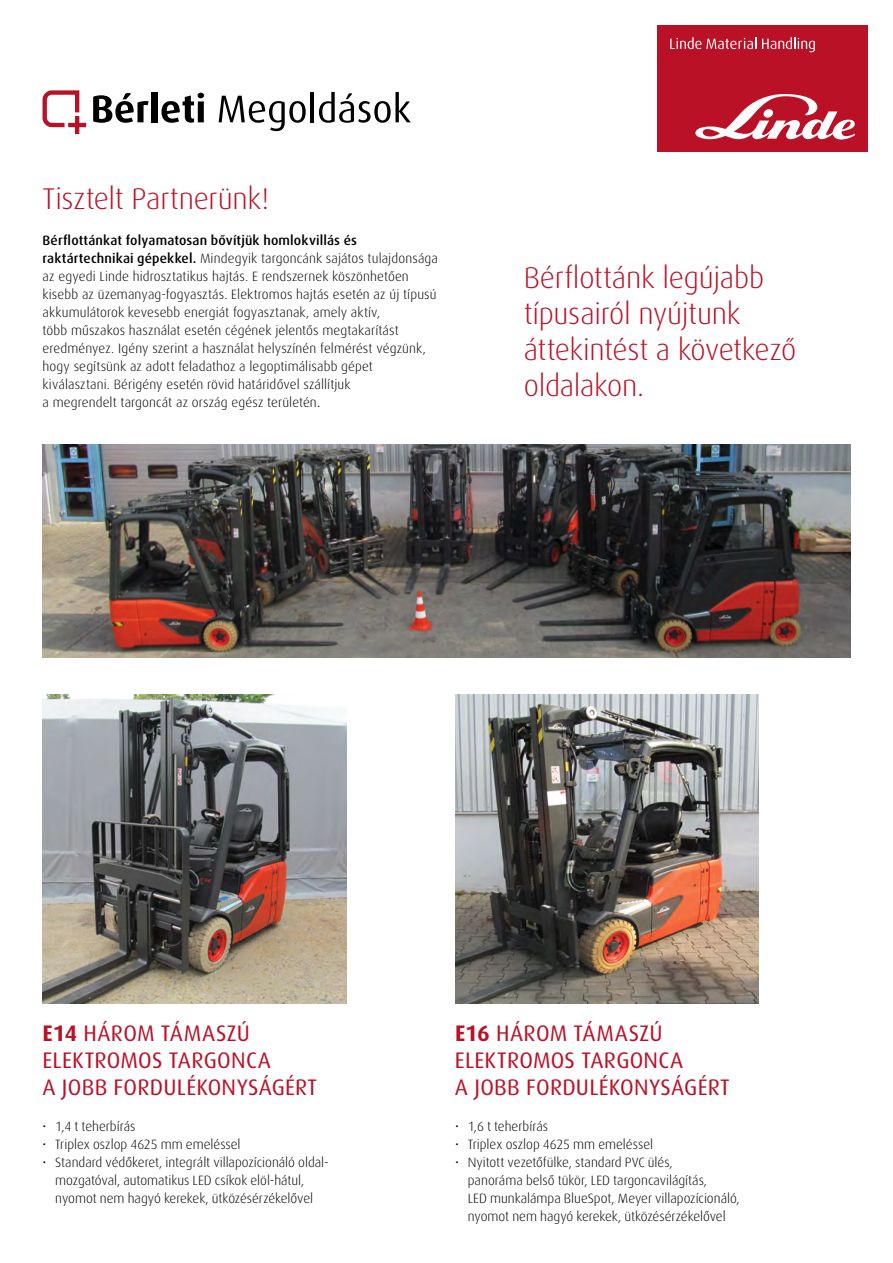
<style>
.page{position:relative;width:893px;height:1263px;background:#fff}
.page>*{position:absolute;margin:0;border:0;box-sizing:border-box;transform-origin:0 0}
.t1{font:300 30px/36px "Dax Pro";letter-spacing:-.01em;color:#ba1127}
.t2{font:500 22.5px/27px "Dax CE";letter-spacing:.01em;color:#ba1127}
.t3{font:300 13.5px/18px "Dax Pro";letter-spacing:.01em;color:#000}
.t4{font:300 13.5px/18px "Dax CE";letter-spacing:-.005em;color:#000}
.s1{font-weight:500}
.s2{font-size:16.5px}
.s3{font-weight:700}
</style>
<div class="page">
<img style="left:43px;top:445px;width:807px;height:212px">
<img style="left:455px;top:695px;width:304px;height:308px">
<img style="left:43px;top:695px;width:303px;height:308px">
<svg style="left:43px;top:90px;width:43px;height:44px"></svg>
<svg style="left:93px;top:93px;width:56px;height:30px"></svg>
<div style="left:152px;top:92px;width:6px;height:30px;background:#000"></div>
<svg style="left:161px;top:93px;width:43px;height:30px"></svg>
<svg style="left:219px;top:96px;width:87px;height:35px"></svg>
<hr style="left:311px;top:92px;width:3px;height:30px;background:#000">
<svg style="left:319px;top:92px;width:92px;height:31px"></svg>
<div style="left:657px;top:26px;width:210px;height:126px;background:#ba1127"></div>
<svg style="left:695px;top:94px;width:160px;height:46px"></svg>
<svg style="left:670px;top:37px;width:86px;height:12px"></svg>
<svg style="left:762px;top:37px;width:53px;height:15px"></svg>
<h1 class="t1" style="left:43px;top:181px;width:228px">Tisztelt Partnerünk!</h1>
<p class="t3" style="left:43px;top:232px;width:397px"><span class="s1">Bérflottánkat folyamatosan bővítjük homlokvillás és raktártechnikai gépekkel.</span> Mindegyik targoncánk sajátos tulajdonsága az egyedi Linde hidrosztatikus hajtás. E rendszernek köszönhetően kisebb az üzemanyag-fogyasztás. Elektromos hajtás esetén az új típusú akkumulátorok kevesebb energiát fogyasztanak, amely aktív,<br>több műszakos használat esetén cégének jelentős megtakarítást eredményez. Igény szerint a használat helyszínén felmérést végzünk, hogy segítsünk az adott feladathoz a legoptimálisabb gépet kiválasztani. Bérigény esetén rövid határidővel szállítjuk<br>a megrendelt targoncát az ország egész területén<span class="s2">.</span></p>
<h1 class="t1" style="left:524px;top:260px;width:274px">Bérflottánk legújabb típusairól nyújtunk áttekintést a következő oldalakon.</h1>
<h2 class="t2" style="left:42px;top:1019px;width:276px"><span class="s3">E14</span> HÁROM TÁMASZÚ<br>ELEKTROMOS TARGONCA<br>A JOBB FORDULÉKONYSÁGÉRT</h2>
<p class="t4" style="left:43px;top:1117px;width:95px">• 1,4 t teherbírás</p>
<p class="t4" style="left:43px;top:1135px;width:200px">• Triplex oszlop 4625 mm emeléssel</p>
<p class="t4" style="left:55px;top:1153px;width:275px;text-indent:-13px">• Standard védőkeret, integrált villapozícionáló oldal&shy;mozgatóval, automatikus LED csíkok elöl-hátul, nyomot nem hagyó kerekek, ütközésérzékelővel</p>
<h2 class="t2" style="left:455px;top:1019px;width:276px"><span class="s3">E16</span> HÁROM TÁMASZÚ<br>ELEKTROMOS TARGONCA<br>A JOBB FORDULÉKONYSÁGÉRT</h2>
<p class="t4" style="left:455px;top:1117px;width:95px">• 1,6 t teherbírás</p>
<p class="t4" style="left:455px;top:1135px;width:200px">• Triplex oszlop 4625 mm emeléssel</p>
<p class="t4" style="left:468px;top:1153px;width:274px;text-indent:-13px">• Nyitott vezetőfülke, standard PVC ülés,<br>panoráma belső tükör, LED targoncavilágítás,<br>LED munkalámpa BlueSpot, Meyer villapozícionáló, nyomot nem hagyó kerekek, ütközésérzékelővel</p>
</div>
